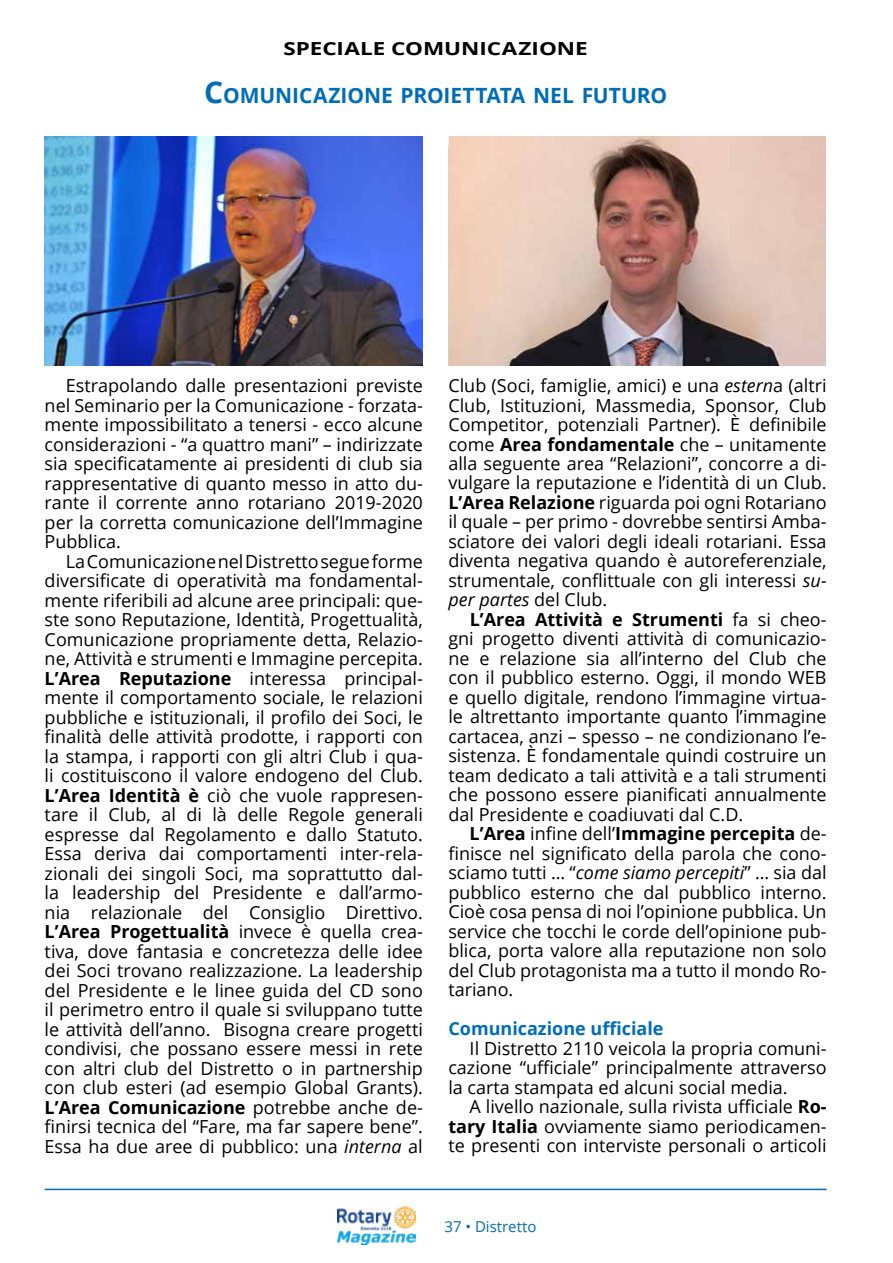
<style>
.page{position:relative;width:893px;height:1263px;background:#fff}
.page>*{position:absolute;margin:0;border:0;box-sizing:border-box;transform-origin:0 0}
.t1{font:700 21px "Open Sans";letter-spacing:-.005em;color:#006db8}
.t2{font:18px "Open Sans";color:#000}
.t3{font:700 18px "Open Sans";color:#000}
.t4{font:700 18px "Open Sans";color:#006db8}
.t5{font:700 18px "Open Sans";color:#000;scale:1.25 1}
.t6{font:italic 18px "Open Sans";color:#000}
.t7{font:15px "Open Sans";color:#006db8}
.s1{font-size:30px}
.s2{font-weight:700}
.s3{font-weight:400}
.s4{font-style:italic}
.s5{font-style:normal}
</style>
<div class="page">
<img style="left:337px;top:1206px;width:79px;height:39px">
<hr style="left:45px;top:1189px;width:782px;height:1px;background:#006db8">
<img style="left:45px;top:136px;width:378px;height:230px">
<img style="left:448px;top:137px;width:378px;height:229px">
<p class="t5" style="left:283px;top:36px;width:245px">SPECIALE COMUNICAZIONE</p>
<p class="t1" style="left:204px;top:81px;width:462px"><span class="s1">C</span>OMUNICAZIONE PROI ETTATA NEL FUTURO</p>
<p class="t2" style="left:66px;top:373px;width:358px">Estrapolando dalle presentazioni previste</p>
<p class="t2" style="left:45px;top:393px;width:380px">nel Seminario per la Comunicazione - forzata-</p>
<p class="t2" style="left:45px;top:412px;width:380px">mente impossibilitato a tenersi - ecco alcune</p>
<p class="t2" style="left:45px;top:432px;width:380px">considerazioni - “a quattro mani” – indirizzate</p>
<p class="t2" style="left:45px;top:451px;width:380px">sia specificatamente ai presidenti di club sia</p>
<p class="t2" style="left:45px;top:471px;width:380px">rappresentative di quanto messo in atto du-</p>
<p class="t2" style="left:45px;top:490px;width:380px">rante il corrente anno rotariano 2019-2020</p>
<p class="t2" style="left:45px;top:510px;width:380px">per la corretta comunicazione dell’Immagine</p>
<p class="t2" style="left:45px;top:529px;width:78px">Pubblica.</p>
<p class="t2" style="left:66px;top:549px;width:358px">La Comunicazione nel Distretto segue forme</p>
<p class="t2" style="left:45px;top:568px;width:380px">diversificate di operatività ma fondamental-</p>
<p class="t2" style="left:45px;top:588px;width:380px">mente riferibili ad alcune aree principali: que-</p>
<p class="t2" style="left:45px;top:607px;width:380px">ste sono Reputazione, Identità, Progettualità,</p>
<p class="t2" style="left:45px;top:627px;width:380px">Comunicazione propriamente detta, Relazio-</p>
<p class="t2" style="left:45px;top:646px;width:380px">ne, Attività e strumenti e Immagine percepita.</p>
<p class="t2" style="left:45px;top:666px;width:380px"><span class="s2">L’Area Reputazione</span> interessa principal-</p>
<p class="t2" style="left:45px;top:685px;width:380px">mente il comportamento sociale, le relazioni</p>
<p class="t2" style="left:45px;top:705px;width:380px">pubbliche e istituzionali, il profilo dei Soci, le</p>
<p class="t2" style="left:45px;top:724px;width:380px">finalità delle attività prodotte, i rapporti con</p>
<p class="t2" style="left:45px;top:744px;width:380px">la stampa, i rapporti con gli altri Club i qua-</p>
<p class="t2" style="left:45px;top:763px;width:380px">li costituiscono il valore endogeno del Club.</p>
<p class="t2" style="left:45px;top:783px;width:380px"><span class="s2">L’Area Identità è</span> ciò che vuole rappresen-</p>
<p class="t2" style="left:45px;top:802px;width:380px">tare il Club, al di là delle Regole generali</p>
<p class="t2" style="left:45px;top:822px;width:380px">espresse dal Regolamento e dallo Statuto.</p>
<p class="t2" style="left:45px;top:841px;width:380px">Essa deriva dai comportamenti inter-rela-</p>
<p class="t2" style="left:45px;top:861px;width:380px">zionali dei singoli Soci, ma soprattutto dal-</p>
<p class="t2" style="left:45px;top:880px;width:380px">la leadership del Presidente e dall’armo-</p>
<p class="t2" style="left:45px;top:900px;width:380px">nia relazionale del Consiglio Direttivo.</p>
<p class="t3" style="left:45px;top:919px;width:380px">L’Area Progettualità <span class="s3">invece è quella crea-</span></p>
<p class="t2" style="left:45px;top:939px;width:380px">tiva, dove fantasia e concretezza delle idee</p>
<p class="t2" style="left:45px;top:958px;width:380px">dei Soci trovano realizzazione. La leadership</p>
<p class="t2" style="left:45px;top:978px;width:380px">del Presidente e le linee guida del CD sono</p>
<p class="t2" style="left:45px;top:997px;width:380px">il perimetro entro il quale si sviluppano tutte</p>
<p class="t2" style="left:45px;top:1017px;width:380px">le attività dell’anno. Bisogna creare progetti</p>
<p class="t2" style="left:45px;top:1036px;width:380px">condivisi, che possano essere messi in rete</p>
<p class="t2" style="left:45px;top:1056px;width:380px">con altri club del Distretto o in partnership</p>
<p class="t2" style="left:45px;top:1075px;width:380px">con club esteri (ad esempio Global Grants).</p>
<p class="t3" style="left:45px;top:1094px;width:380px">L’Area Comunicazione <span class="s3">potrebbe anche de-</span></p>
<p class="t2" style="left:45px;top:1114px;width:380px">finirsi tecnica del “Fare, ma far sapere bene”.</p>
<p class="t2" style="left:45px;top:1134px;width:380px">Essa ha due aree di pubblico: una <span class="s4">interna</span> al</p>
<p class="t2" style="left:448px;top:373px;width:380px">Club (Soci, famiglie, amici) e una <span class="s4">estern</span>a (altri</p>
<p class="t2" style="left:448px;top:393px;width:380px">Club, Istituzioni, Massmedia, Sponsor, Club</p>
<p class="t2" style="left:448px;top:412px;width:380px">Competitor, potenziali Partner). È definibile</p>
<p class="t2" style="left:448px;top:432px;width:380px">come <span class="s2">Area fondamentale</span> che – unitamente</p>
<p class="t2" style="left:448px;top:451px;width:380px">alla seguente area “Relazioni”, concorre a di-</p>
<p class="t2" style="left:448px;top:471px;width:380px">vulgare la reputazione e l’identità di un Club.</p>
<p class="t2" style="left:448px;top:490px;width:380px"><span class="s2">L’Area Relazione</span> riguarda poi ogni Rotariano</p>
<p class="t2" style="left:448px;top:510px;width:380px">il quale – per primo - dovrebbe sentirsi Amba-</p>
<p class="t2" style="left:448px;top:529px;width:380px">sciatore dei valori degli ideali rotariani. Essa</p>
<p class="t2" style="left:448px;top:549px;width:380px">diventa negativa quando è autoreferenziale,</p>
<p class="t2" style="left:448px;top:568px;width:380px">strumentale, conflittuale con gli interessi <span class="s4">su-</span></p>
<p class="t6" style="left:448px;top:588px;width:161px">per partes <span class="s5">del Club.</span></p>
<p class="t3" style="left:470px;top:607px;width:358px">L’Area Attività e Strumenti <span class="s3">fa si cheo-</span></p>
<p class="t2" style="left:448px;top:627px;width:380px">gni progetto diventi attività di comunicazio-</p>
<p class="t2" style="left:448px;top:646px;width:380px">ne e relazione sia all’interno del Club che</p>
<p class="t2" style="left:448px;top:666px;width:380px">con il pubblico esterno. Oggi, il mondo WEB</p>
<p class="t2" style="left:448px;top:685px;width:380px">e quello digitale, rendono l’immagine virtua-</p>
<p class="t2" style="left:448px;top:704px;width:380px">le altrettanto importante quanto l’immagine</p>
<p class="t2" style="left:448px;top:724px;width:380px">cartacea, anzi – spesso – ne condizionano l’e-</p>
<p class="t2" style="left:448px;top:743px;width:380px">sistenza. È fondamentale quindi costruire un</p>
<p class="t2" style="left:448px;top:763px;width:380px">team dedicato a tali attività e a tali strumenti</p>
<p class="t2" style="left:448px;top:782px;width:380px">che possono essere pianificati annualmente</p>
<p class="t2" style="left:448px;top:802px;width:296px">dal Presidente e coadiuvati dal C.D.</p>
<p class="t3" style="left:470px;top:821px;width:358px">L’Area <span class="s3">infine dell’</span>Immagine percepita <span class="s3">de-</span></p>
<p class="t2" style="left:448px;top:841px;width:380px">finisce nel significato della parola che cono-</p>
<p class="t2" style="left:448px;top:860px;width:380px">sciamo tutti … “<span class="s4">come siamo percepiti</span>” … sia dal</p>
<p class="t2" style="left:448px;top:880px;width:380px">pubblico esterno che dal pubblico interno.</p>
<p class="t2" style="left:448px;top:899px;width:380px">Cioè cosa pensa di noi l’opinione pubblica. Un</p>
<p class="t2" style="left:448px;top:919px;width:380px">service che tocchi le corde dell’opinione pub-</p>
<p class="t2" style="left:448px;top:938px;width:380px">blica, porta valore alla reputazione non solo</p>
<p class="t2" style="left:448px;top:958px;width:380px">del Club protagonista ma a tutto il mondo Ro-</p>
<p class="t2" style="left:448px;top:977px;width:66px">tariano.</p>
<p class="t4" style="left:448px;top:1016px;width:217px">Comunicazione ufficiale</p>
<p class="t2" style="left:470px;top:1036px;width:358px">Il Distretto 2110 veicola la propria comuni-</p>
<p class="t2" style="left:448px;top:1055px;width:380px">cazione “ufficiale” principalmente attraverso</p>
<p class="t2" style="left:448px;top:1075px;width:341px">la carta stampata ed alcuni social media.</p>
<p class="t2" style="left:470px;top:1094px;width:358px">A livello nazionale, sulla rivista ufficiale <span class="s2">Ro-</span></p>
<p class="t2" style="left:448px;top:1114px;width:380px"><span class="s2">tary Italia</span> ovviamente siamo periodicamen-</p>
<p class="t2" style="left:448px;top:1133px;width:380px">te presenti con interviste personali o articoli</p>
<p class="t7" style="left:444px;top:1216px;width:93px">37 • Distretto</p>
</div>
